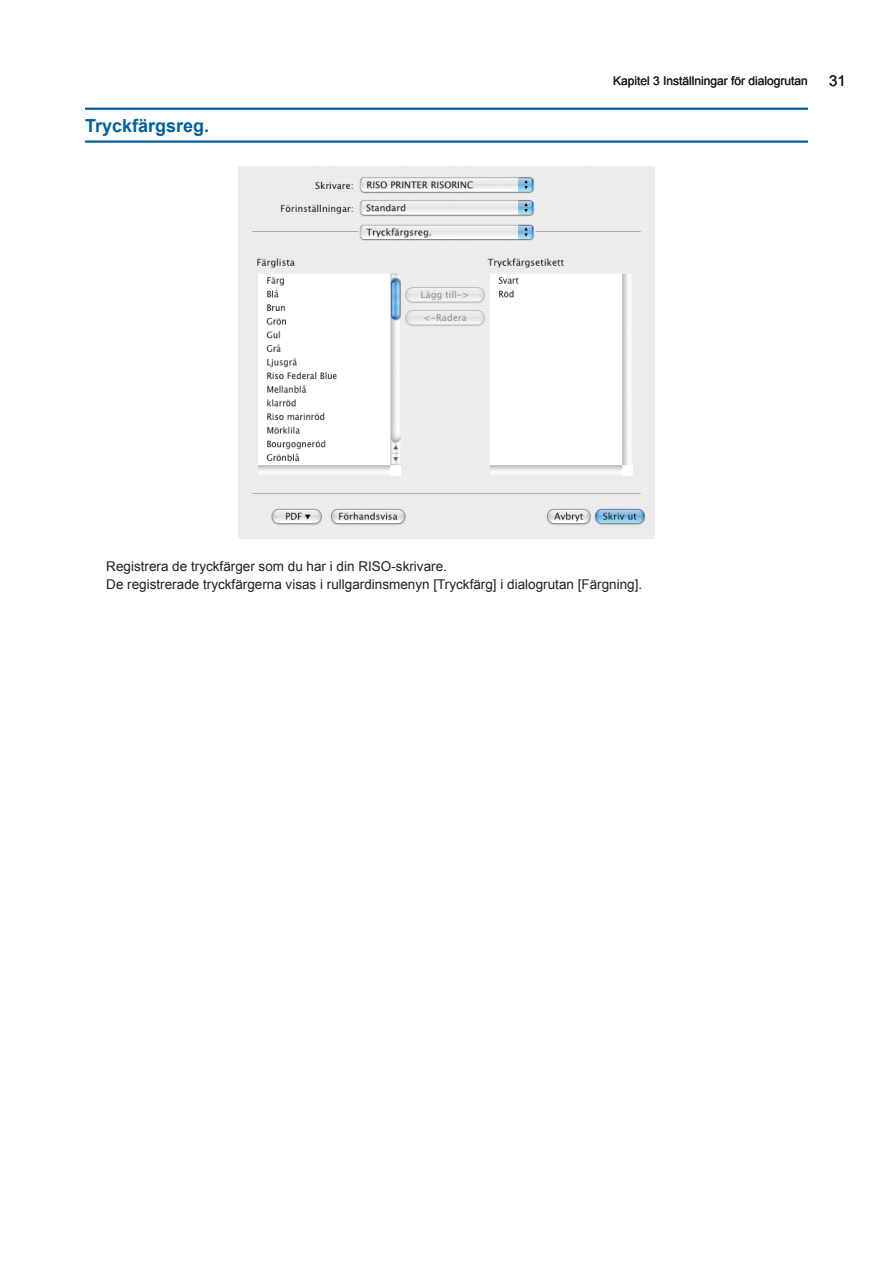
<style>
.page{position:relative;width:893px;height:1263px;background:#fff}
.page>*{position:absolute;margin:0;border:0;box-sizing:border-box;transform-origin:0 0}
.t1{font:700 18px "Arial";color:#0160a1}
.t2{font:15px "Arial";color:#231f20}
.t3{font:13.5px/18px "Arial";color:#231f20}
.t4{font:12px "Arial";color:#231f20}
</style>
<div class="page">
<hr style="left:85px;top:108px;width:723px;height:2px;background:#0160a1">
<hr style="left:85px;top:140px;width:723px;height:3px;background:#0160a1">
<img style="left:238px;top:166px;width:417px;height:372px">
<h1 class="t1" style="left:85px;top:113px;width:126px">Tryckfärgsreg.</h1>
<p class="t4" style="left:613px;top:73px;width:196px">Kapitel 3 Inställningar för dialogrutan</p>
<p class="t2" style="left:829px;top:71px;width:18px">31</p>
<p class="t3" style="left:106px;top:557px;width:537px">Registrera de tryckfärger som du har i din RISO-skrivare.<br>De registrerade tryckfärgerna visas i rullgardinsmenyn [Tryckfärg] i dialogrutan [Färgning].</p>
</div>
